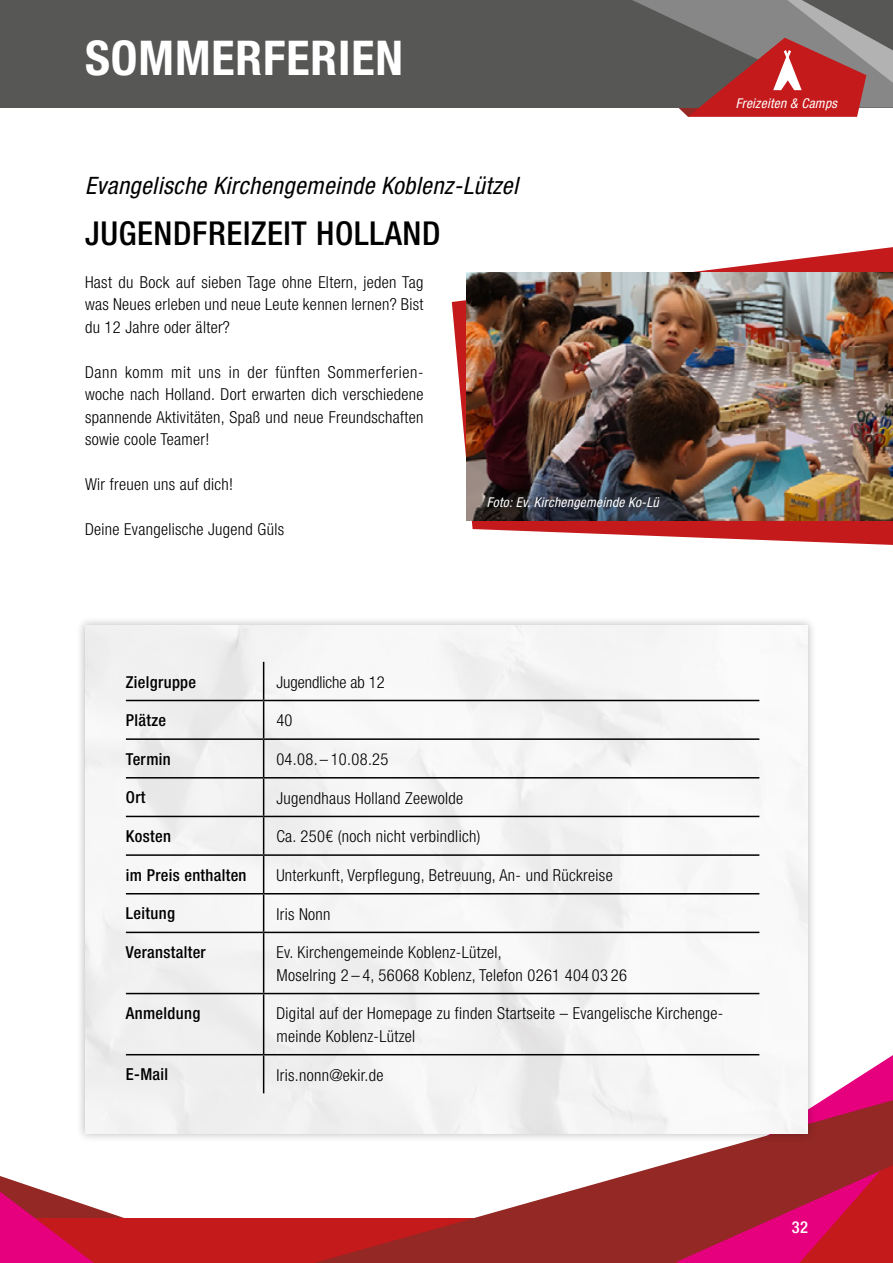
<style>
.page{position:relative;width:893px;height:1263px;background:#fff}
.page>*{position:absolute;margin:0;border:0;box-sizing:border-box;transform-origin:0 0}
.t1{font:700 condensed 48px "Helvetica Neue";letter-spacing:.02em;color:#fff}
.t2{font:500 condensed 33px "Helvetica Neue";letter-spacing:.02em;color:#000}
.t3{font:italic condensed 24px "Helvetica Neue";letter-spacing:.02em;color:#000}
.t4{font:300 condensed 16.5px/22.5px "Helvetica Neue";letter-spacing:.02em;color:#000}
.t5{font:500 condensed 16.5px "Helvetica Neue";letter-spacing:.02em;color:#000}
.t6{font:300 condensed 16.5px "Helvetica Neue";color:#000}
.t7{font:500 condensed 16.5px "Helvetica Neue";color:#fff}
.t8{font:italic condensed 13.5px "Helvetica Neue";letter-spacing:.02em;color:#fff}
</style>
<div class="page">
<div style="left:0;top:0;width:893px;height:108px;background:#575756"></div>
<div style="left:0;top:1218px;width:893px;height:45px;background:#c51a1b"></div>
<svg style="left:849px;top:1055px;width:44px;height:28px"></svg>
<svg style="left:315px;top:1083px;width:578px;height:180px"></svg>
<svg style="left:0;top:1176px;width:124px;height:87px"></svg>
<svg style="left:633px;top:0;width:260px;height:117px"></svg>
<div style="left:76px;top:616px;width:741px;height:526px;background:#000;opacity:.27"></div>
<img style="left:85px;top:625px;width:723px;height:509px">
<hr style="left:263px;top:662px;width:1px;height:38px;background:#000">
<hr style="left:126px;top:700px;width:138px;height:1px;background:#000">
<hr style="left:264px;top:700px;width:495px;height:1px;background:#000">
<hr style="left:263px;top:701px;width:1px;height:37px;background:#000">
<hr style="left:126px;top:738px;width:138px;height:2px;background:#000">
<hr style="left:264px;top:738px;width:495px;height:2px;background:#000">
<hr style="left:263px;top:740px;width:1px;height:37px;background:#000">
<hr style="left:126px;top:777px;width:138px;height:1px;background:#000">
<hr style="left:264px;top:777px;width:495px;height:1px;background:#000">
<hr style="left:263px;top:778px;width:1px;height:38px;background:#000">
<hr style="left:126px;top:816px;width:138px;height:1px;background:#000">
<hr style="left:264px;top:816px;width:495px;height:1px;background:#000">
<hr style="left:263px;top:817px;width:1px;height:37px;background:#000">
<hr style="left:126px;top:854px;width:138px;height:2px;background:#000">
<hr style="left:264px;top:854px;width:495px;height:2px;background:#000">
<hr style="left:263px;top:856px;width:1px;height:37px;background:#000">
<hr style="left:126px;top:893px;width:138px;height:1px;background:#000">
<hr style="left:264px;top:893px;width:495px;height:1px;background:#000">
<hr style="left:263px;top:894px;width:1px;height:38px;background:#000">
<hr style="left:126px;top:932px;width:138px;height:1px;background:#000">
<hr style="left:264px;top:932px;width:495px;height:1px;background:#000">
<hr style="left:263px;top:933px;width:1px;height:60px;background:#000">
<hr style="left:126px;top:993px;width:138px;height:1px;background:#000">
<hr style="left:264px;top:993px;width:495px;height:1px;background:#000">
<hr style="left:263px;top:994px;width:1px;height:60px;background:#000">
<hr style="left:126px;top:1054px;width:138px;height:1px;background:#000">
<hr style="left:264px;top:1054px;width:495px;height:1px;background:#000">
<hr style="left:263px;top:1055px;width:1px;height:38px;background:#000">
<svg style="left:452px;top:247px;width:441px;height:298px"></svg>
<img style="left:466px;top:272px;width:427px;height:248px">
<h1 class="t1" style="left:85px;top:29px;width:319px">SOMMERFERIEN</h1>
<h3 class="t3" style="left:85px;top:172px;width:434px">Evangelische Kirchengemeinde Koblenz-Lützel</h3>
<h2 class="t2" style="left:85px;top:214px;width:357px">JUGENDFREIZEIT HOLLAND</h2>
<p class="t4" style="left:85px;top:270px;width:340px;text-align:justify">Hast du Bock auf sieben Tage ohne Eltern, jeden Tag was Neues erleben und neue Leute kennen lernen? Bist du 12 Jahre oder älter?</p>
<p class="t4" style="left:85px;top:360px;width:340px;text-align:justify">Dann komm mit uns in der fünften Sommerferien&shy;woche nach Holland. Dort erwarten dich verschiedene spannende Aktivitäten, Spaß und neue Freundschaften sowie coole Teamer!</p>
<p class="t4" style="left:85px;top:473px;width:150px">Wir freuen uns auf dich!</p>
<p class="t4" style="left:85px;top:518px;width:201px">Deine Evangelische Jugend Güls</p>
<p class="t8" style="left:487px;top:495px;width:173px">Foto: Ev. Kirchengemeinde Ko-Lü</p>
<p class="t8" style="left:736px;top:95px;width:103px">Freizeiten &amp; Camps</p>
<p class="t5" style="left:126px;top:672px;width:72px">Zielgruppe</p>
<p class="t6" style="left:276px;top:672px;width:110px">Jugendliche ab 12</p>
<p class="t5" style="left:126px;top:710px;width:42px">Plätze</p>
<p class="t4" style="left:276px;top:709px;width:18px">40</p>
<p class="t5" style="left:126px;top:749px;width:46px">Termin</p>
<p class="t4" style="left:276px;top:748px;width:114px">04.08.– 10.08.25</p>
<p class="t5" style="left:126px;top:788px;width:21px">Ort</p>
<p class="t4" style="left:276px;top:786px;width:188px">Jugendhaus Holland Zeewolde</p>
<p class="t5" style="left:126px;top:826px;width:47px">Kosten</p>
<p class="t4" style="left:276px;top:825px;width:205px">Ca. 250€ (noch nicht verbindlich)</p>
<p class="t5" style="left:126px;top:865px;width:122px">im Preis enthalten</p>
<p class="t4" style="left:276px;top:864px;width:338px">Unterkunft, Verpflegung, Betreuung, An- und Rückreise</p>
<p class="t5" style="left:126px;top:904px;width:51px">Leitung</p>
<p class="t4" style="left:276px;top:902px;width:56px">Iris Nonn</p>
<p class="t5" style="left:126px;top:942px;width:81px">Veranstalter</p>
<p class="t4" style="left:276px;top:941px;width:352px">Ev. Kirchengemeinde Koblenz-Lützel,<br>Moselring 2 – 4, 56068 Koblenz, Telefon 0261 404 03 26</p>
<p class="t5" style="left:126px;top:1003px;width:76px">Anmeldung</p>
<p class="t4" style="left:276px;top:1002px;width:448px">Digital auf der Homepage zu finden Startseite – Evangelische Kirchenge&shy;meinde Koblenz-Lützel</p>
<p class="t5" style="left:126px;top:1065px;width:44px">E-Mail</p>
<p class="t4" style="left:276px;top:1063px;width:108px">Iris.nonn@ekir.de</p>
<p class="t7" style="left:792px;top:1217px;width:18px">32</p>
</div>
